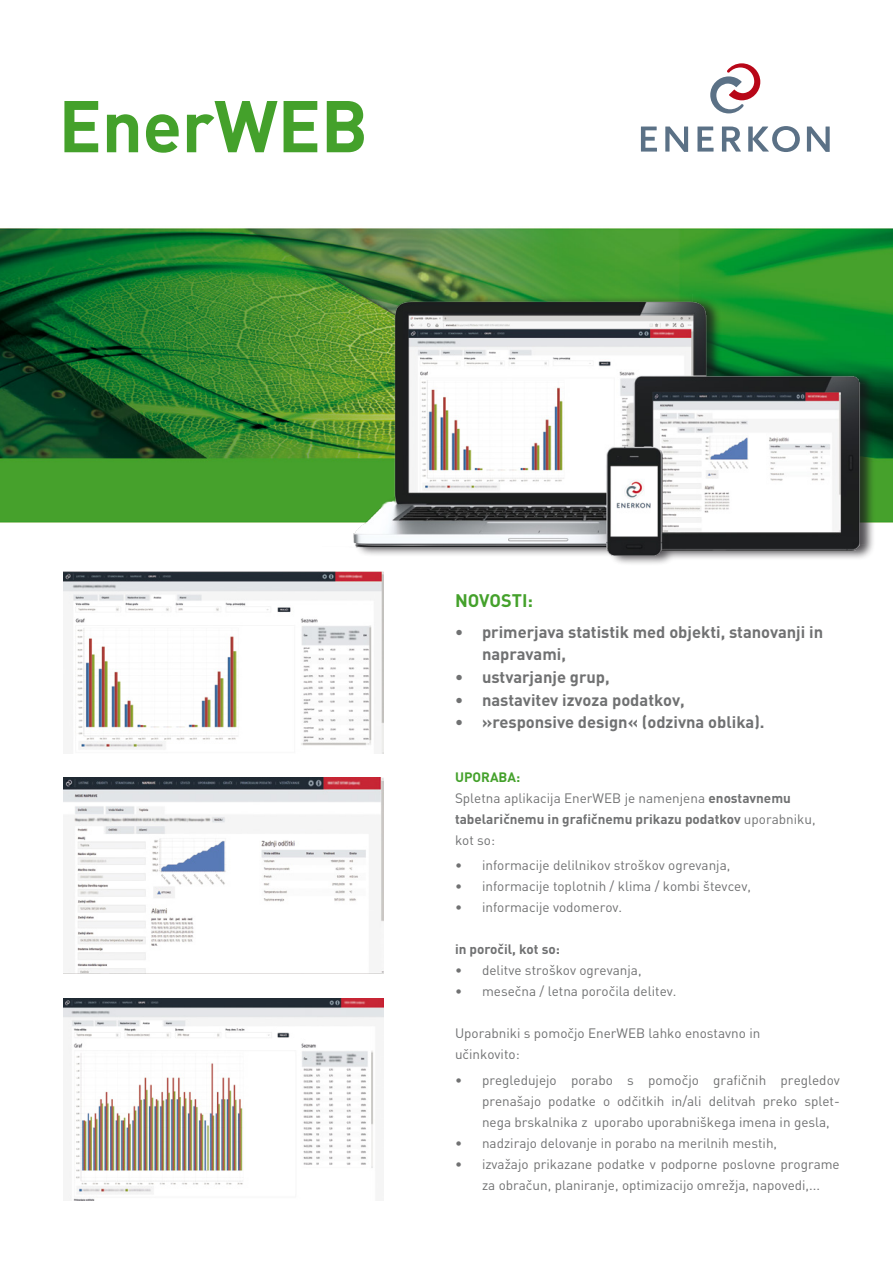
<style>
.page{position:relative;width:893px;height:1263px;background:#fff}
.page>*{position:absolute;margin:0;border:0;box-sizing:border-box;transform-origin:0 0}
.t1{font:72px "DIN Bold EU";letter-spacing:-.005em;color:#44a12b}
.t2{font:18px "DIN Bold EU";color:#44a12b}
.t3{font:16.5px/22.5px "DIN Bold EU";color:#707172}
.t4{font:13.5px/21px "DIN Regular EU";color:#707172}
.t5{font:13.5px "DIN Bold EU";color:#707172}
.t6{font:13.5px "DIN Bold EU";color:#44a12b}
.s1{font-family:"DIN Bold EU"}
.s2{font-family:"DIN Regular EU"}
</style>
<div class="page">
<img style="left:64px;top:572px;width:319px;height:181px">
<img style="left:64px;top:998px;width:319px;height:202px">
<img style="left:63px;top:778px;width:320px;height:196px">
<svg style="left:641px;top:126px;width:189px;height:26px"></svg>
<svg style="left:710px;top:63px;width:50px;height:50px"></svg>
<img style="left:0;top:228px;width:893px;height:295px">
<div style="left:330px;top:296px;width:546px;height:270px;background:#1a171c;opacity:.75"></div>
<img style="left:322px;top:295px;width:542px;height:316px">
<h1 class="t1" style="left:58px;top:79px;width:311px">EnerWEB</h1>
<h2 class="t2" style="left:455px;top:589px;width:80px">NOVOSTI:</h2>
<p class="t3" style="left:482px;top:620px;width:343px;text-indent:-27px">• primerjava statistik med objekti, stanovanji in napravami,</p>
<p class="t3" style="left:455px;top:665px;width:156px">• ustvarjanje grup,</p>
<p class="t3" style="left:455px;top:687px;width:231px">• nastavitev izvoza podatkov,</p>
<p class="t3" style="left:455px;top:710px;width:311px">• »responsive design« (odzivna oblika).</p>
<p class="t6" style="left:455px;top:768px;width:67px">UPORABA:</p>
<p class="t4" style="left:455px;top:787px;width:337px">Spletna aplikacija EnerWEB je namenjena <span class="s1">enostavnemu</span></p>
<p class="t5" style="left:455px;top:810px;width:362px">tabelaričnemu in grafičnemu prikazu podatkov <span class="s2">uporabniku,</span></p>
<p class="t4" style="left:455px;top:829px;width:42px">kot so:</p>
<p class="t4" style="left:455px;top:855px;width:277px">• informacije delilnikov stroškov ogrevanja,</p>
<p class="t4" style="left:455px;top:876px;width:298px">• informacije toplotnih / klima / kombi števcev,</p>
<p class="t4" style="left:455px;top:897px;width:169px">• informacije vodomerov.</p>
<p class="t5" style="left:455px;top:940px;width:106px">in poročil, kot so:</p>
<p class="t4" style="left:455px;top:960px;width:188px">• delitve stroškov ogrevanja,</p>
<p class="t4" style="left:455px;top:981px;width:223px">• mesečna / letna poročila delitev.</p>
<p class="t4" style="left:455px;top:1023px;width:307px">Uporabniki s pomočjo EnerWEB lahko enostavno in učinkovito:</p>
<p class="t4" style="left:482px;top:1069px;width:359px;text-align:justify;text-indent:-27px">• pregledujejo porabo s pomočjo grafičnih pregledov prenašajo podatke o odčitkih in/ali delitvah preko splet‑ nega brskalnika z uporabo uporabniškega imena in gesla,</p>
<p class="t4" style="left:455px;top:1132px;width:324px">• nadzirajo delovanje in porabo na merilnih mestih,</p>
<p class="t4" style="left:455px;top:1153px;width:386px;text-align:center">• izvažajo prikazane podatke v podporne poslovne programe za obračun, planiranje, optimizacijo omrežja, napovedi,...</p>
</div>
